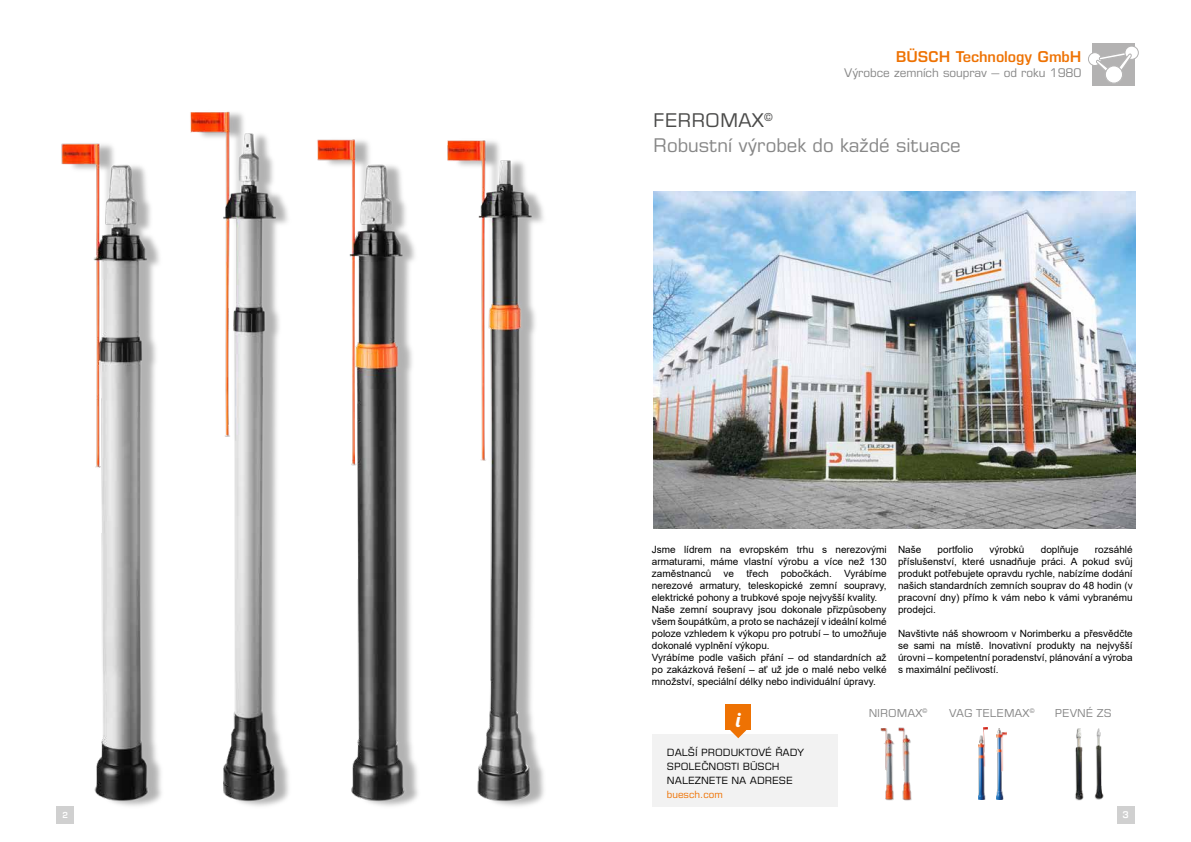
<style>
.page{position:relative;width:1191px;height:842px;background:#fff}
.page>*{position:absolute;margin:0;border:0;box-sizing:border-box;transform-origin:0 0}
.t1{font:20px "Lobster";color:#fff}
.t2{font:19px/25px "Eurostile LT Pro";color:#878787}
.t3{font:600 15px "Eurostile LT Std";letter-spacing:-.005em;color:#ee7203}
.t4{font:12px "Eurostile LT Pro";letter-spacing:-.005em;color:#878787}
.t5{font:11px "Eurostile LT Pro";color:#878787}
.t6{font:10px/12px "Arial";color:#000;text-align:justify}
.t7{font:10px/14px "Eurostile LT Pro";color:#000}
.t8{font:10px "Eurostile LT Pro";color:#ee7203}
.t9{font:600 9px "Eurostile";color:#fff}
.t10{font:600 8px "Eurostile";color:#fff}
.s1{color:#4a4a49}
</style>
<div class="page">
<div style="left:57px;top:806px;width:17px;height:17px;background:#d0d0d0"></div>
<div style="left:1117px;top:806px;width:17px;height:17px;background:#d0d0d0"></div>
<img style="left:61px;top:111px;width:483px;height:695px">
<img style="left:653px;top:192px;width:482px;height:336px">
<img style="left:880px;top:728px;width:13px;height:73px">
<img style="left:893px;top:727px;width:19px;height:74px">
<img style="left:1075px;top:728px;width:29px;height:72px">
<div style="left:652px;top:734px;width:186px;height:72px;background:#f2f2f2"></div>
<svg style="left:730px;top:730px;width:16px;height:8px"></svg>
<div style="left:725px;top:705px;width:26px;height:25px;background:#ee7203"></div>
<img style="left:978px;top:728px;width:9px;height:71px">
<img style="left:996px;top:729px;width:10px;height:70px">
<div style="left:1092px;top:43px;width:42px;height:42px;background:#b3b2b2"></div>
<div style="left:1088px;top:53px;width:13px;height:13px;background:#fff;border-radius:50%"></div>
<div style="left:1088px;top:52px;width:13px;height:14px;border:1px solid #b3b2b2;border-radius:50%"></div>
<div style="left:1125px;top:46px;width:13px;height:13px;background:#fff;border-radius:50%"></div>
<div style="left:1124px;top:46px;width:14px;height:14px;border:1px solid #b3b2b2;border-radius:50%"></div>
<svg style="left:1094px;top:51px;width:38px;height:21px"></svg>
<div style="left:1105px;top:66px;width:17px;height:17px;background:#fff;border:1px solid #b3b2b2;border-radius:50%"></div>
<h3 class="t3" style="left:895px;top:48px;width:187px">BÜSCH Technology GmbH</h3>
<p class="t4" style="left:844px;top:66px;width:239px">Výrobce zemních souprav – od roku 1980</p>
<h2 class="t2" style="left:653px;top:108px;width:309px"><span class="s1">FERROMAX</span><sup>©<br></sup>Robustní výrobek do každé situace</h2>
<p class="t6" style="left:652px;top:543px;width:236px;text-align:left">Jsme lídrem na evropském trhu s nerezovými armaturami, máme vlastní výrobu a více než 130 zaměstnanců ve třech pobočkách. Vyrábíme nerezové armatury, teleskopické zemní soupravy, elektrické pohony a trubkové spoje nejvyšší kvality.<br>Naše zemní soupravy jsou dokonale přizpůsobeny všem šoupátkům, a proto se nacházejí v ideální kolmé poloze vzhledem k výkopu pro potrubí – to umožňuje dokonalé vyplnění výkopu.<br>Vyrábíme podle vašich přání – od standardních až po zakázková řešení – ať už jde o malé nebo velké množství, speciální délky nebo individuální úpravy.</p>
<p class="t6" style="left:898px;top:543px;width:25px">Naše</p>
<p class="t6" style="left:937px;top:543px;width:37px">portfolio</p>
<p class="t6" style="left:989px;top:543px;width:37px">výrobků</p>
<p class="t6" style="left:1040px;top:543px;width:39px">doplňuje</p>
<p class="t6" style="left:898px;top:543px;width:236px;text-indent:197px">rozsáhlé příslušenství, které usnadňuje práci. A pokud svůj produkt potřebujete opravdu rychle, nabízíme dodání našich standardních zemních souprav do 48 hodin (v pracovní dny) přímo k vám nebo k vámi vybranému prodejci.</p>
<p class="t6" style="left:898px;top:627px;width:236px">Navštivte náš showroom v Norimberku a přesvědčte se sami na místě. Inovativní produkty na nejvyšší úrovni – kompetentní poradenství, plánování a výroba s maximální pečlivostí.</p>
<p class="t5" style="left:868px;top:706px;width:60px">NIROMAX<sup>©</sup></p>
<p class="t5" style="left:949px;top:706px;width:87px">VAG TELEMAX<sup>©</sup></p>
<p class="t5" style="left:1054px;top:706px;width:58px">PEVNÉ ZS</p>
<h1 class="t1" style="left:736px;top:707px;width:6px">i</h1>
<p class="t7" style="left:667px;top:745px;width:139px">DALŠÍ PRODUKTOVÉ ŘADY<br>SPOLEČNOSTI BÜSCH<br>NALEZNETE NA ADRESE</p>
<p class="t8" style="left:667px;top:789px;width:57px">buesch.com</p>
<p class="t10" style="left:62px;top:810px;width:7px">2</p>
<p class="t9" style="left:1122px;top:809px;width:8px">3</p>
</div>
